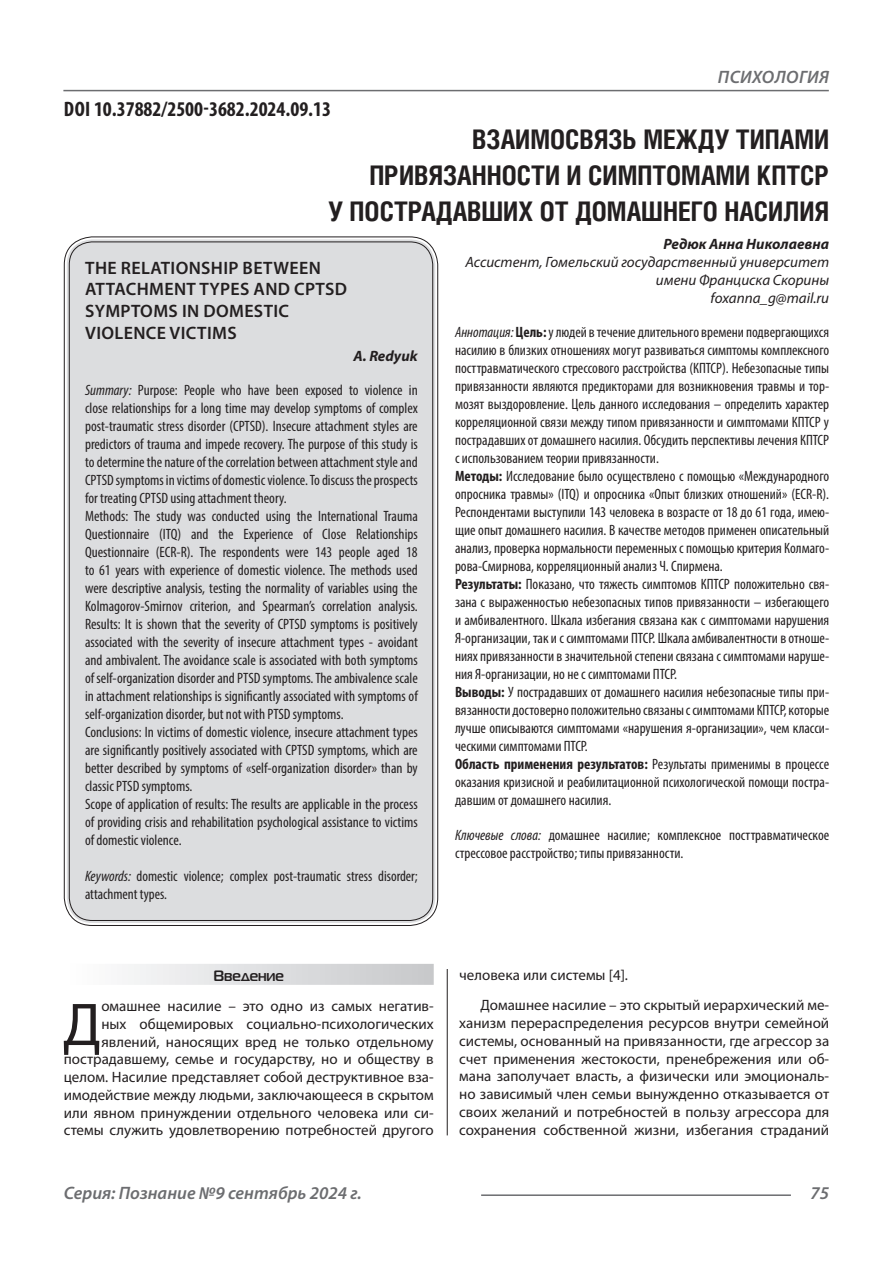
<style>
.page{position:relative;width:893px;height:1263px;background:#fff}
.page>*{position:absolute;margin:0;border:0;box-sizing:border-box;transform-origin:0 0}
.Статья_текст_первый{font:60.75px "Myriad Pro";color:#231f20}
.Статья_название{font:700 27px "Helios Cond C";color:#231f20}
.ДОИ{font:700 condensed 21px "Myriad Pro";color:#231f20}
.Статья_название_англ{font:600 18px/21.6px "Myriad Pro";letter-spacing:.02em;color:#231f20}
.t1{font:italic 600 18px "Myriad Pro";color:#6c6d70}
.t2{font:italic 600 18px "Myriad Pro";letter-spacing:.02em;color:#6c6d70}
.Статья_аннотация_тек{font:condensed 15px/18px "Myriad Pro";color:#231f20;text-align:justify}
.Статья_аннотация_анг{font:condensed 15px/18px "Myriad Pro";color:#231f20;text-align:justify}
.Статья_текст_первый-2{font:15px/17.7px "Myriad Pro";color:#231f20;text-align:right}
.Статья_текст{font:15px/17.9px "Myriad Pro";color:#231f20;text-align:justify}
.Статья_автор_инфо{font:italic 15px/18px "Myriad Pro";color:#231f20;text-align:right}
.Статья_автор_фио_рус{font:italic 700 15px "Myriad Pro";color:#231f20}
.Статья_автор_англ{font:italic 700 15px "Myriad Pro";color:#231f20}
.Статья_подзаголовок{font:700 15px "Magistral C";color:#231f20}
.s1{font-style:italic}
.s2{font-weight:700}
</style>
<div class="page">
<hr style="left:447px;top:128px;width:1px;height:1007px;background:#231f20">
<hr style="left:63px;top:90px;width:766px;height:1px;background:#6c6d70">
<hr style="left:481px;top:1194px;width:310px;height:2px;background:#6c6d70">
<div style="left:440px;top:108px;width:12px;height:860px;background:#fff"></div>
<div style="left:67px;top:239px;width:368px;height:684px;background:#dcdddf;border-radius:26px"></div>
<div style="left:64px;top:964px;width:370px;height:21px;background:linear-gradient(to right,#fefeff,#c6c8ca)"></div>
<p class="ДОИ" style="left:64px;top:96px;width:269px">DOI 10.37882/2500-3682.2024.09.13</p>
<p class="t2" style="left:718px;top:66px;width:113px">ПСИХОЛОГИЯ</p>
<p class="Статья_название" style="left:472px;top:124px;width:358px">ВЗАИМОСВЯЗЬ МЕЖДУ ТИПАМИ</p>
<p class="Статья_название" style="left:369px;top:160px;width:461px">ПРИВЯЗАННОСТИ И СИМПТОМАМИ КПТСР</p>
<p class="Статья_название" style="left:329px;top:196px;width:502px">У ПОСТРАДАВШИХ ОТ ДОМАШНЕГО НАСИЛИЯ</p>
<p class="Статья_автор_фио_рус" style="left:663px;top:235px;width:167px">Редюк Анна Николаевна</p>
<p class="Статья_автор_инфо" style="left:465px;top:253px;width:365px">Ассистент, Гомельский государственный университет имени Франциска Скорины</p>
<p class="Статья_автор_инфо" style="left:711px;top:289px;width:120px">foxanna_g@mail.ru</p>
<p class="Статья_аннотация_тек" style="left:455px;top:322px;width:376px"><span class="s1">Аннотация:</span> <span class="s2">Цель:</span> у людей в течение длительного времени подвергающихся насилию в близких отношениях могут развиваться симптомы комплексного посттравматического стрессового расстройства (КПТСР). Небезопасные типы привязанности являются предикторами для возникновения травмы и тор&shy;мозят выздоровление. Цель данного исследования – определить характер корреляционной связи между типом привязанности и симптомами КПТСР у пострадавших от домашнего насилия. Обсудить перспективы лечения КПТСР с использованием теории привязанности.</p>
<p class="Статья_аннотация_тек" style="left:455px;top:466px;width:376px"><span class="s2">Методы:</span> Исследование было осуществлено с помощью «Международного опросника травмы» (ITQ) и опросника «Опыт близких отношений» (ECR-R).<br>Респондентами выступили 143 человека в возрасте от 18 до 61 года, имею&shy;щие опыт домашнего насилия. В качестве методов применен описательный анализ, проверка нормальности переменных с помощью критерия Колмаго&shy;рова-Смирнова, корреляционный анализ Ч. Спирмена.</p>
<p class="Статья_аннотация_тек" style="left:455px;top:574px;width:376px"><span class="s2">Результаты:</span> Показано, что тяжесть симптомов КПТСР положительно свя&shy;зана с выраженностью небезопасных типов привязанности – избегающего и амбивалентного. Шкала избегания связана как с симптомами нарушения Я-организации, так и с симптомами ПТСР. Шкала амбивалентности в отноше&shy;ниях привязанности в значительной степени связана с симптомами наруше&shy;ния Я-организации, но не с симптомами ПТСР.</p>
<p class="Статья_аннотация_тек" style="left:455px;top:682px;width:376px"><span class="s2">Выводы:</span> У пострадавших от домашнего насилия небезопасные типы при&shy;вязанности достоверно положительно связаны с симптомами КПТСР, которые лучше описываются симптомами «нарушения я-организации», чем класси&shy;ческими симптомами ПТСР.</p>
<p class="Статья_аннотация_тек" style="left:455px;top:754px;width:376px"><span class="s2">Область применения результатов:</span> Результаты применимы в процессе оказания кризисной и реабилитационной психологической помощи постра&shy;давшим от домашнего насилия.</p>
<p class="Статья_аннотация_тек" style="left:455px;top:826px;width:376px"><span class="s1">Ключевые слова:</span> домашнее насилие; комплексное посттравматическое стрессовое расстройство; типы привязанности.</p>
<p class="Статья_название_англ" style="left:85px;top:256px;width:264px">THE RELATIONSHIP BETWEEN<br>ATTACHMENT TYPES AND CPTSD<br>SYMPTOMS IN DOMESTIC</p>
<p class="Статья_название_англ" style="left:85px;top:321px;width:153px">VIOLENCE VICTIMS</p>
<p class="Статья_автор_англ" style="left:353px;top:346px;width:66px">A. Redyuk</p>
<p class="Статья_аннотация_анг" style="left:85px;top:381px;width:334px"><span class="s1">Summary:</span> Purpose: People who have been exposed to violence in close relationships for a long time may develop symptoms of complex post-traumatic stress disorder (CPTSD). Insecure attachment styles are predictors of trauma and impede recovery. The purpose of this study is to determine the nature of the correlation between attachment style and CPTSD symptoms in victims of domestic violence. To discuss the prospects for treating CPTSD using attachment theory.</p>
<p class="Статья_аннотация_анг" style="left:85px;top:507px;width:334px">Methods: The study was conducted using the International Trauma Questionnaire (ITQ) and the Experience of Close Relationships Questionnaire (ECR-R). The respondents were 143 people aged 18 to 61 years with experience of domestic violence. The methods used were descriptive analysis, testing the normality of variables using the Kolmagorov-Smirnov criterion, and Spearman’s correlation analysis.<br>Results: It is shown that the severity of CPTSD symptoms is positively associated with the severity of insecure attachment types - avoidant and ambivalent. The avoidance scale is associated with both symptoms of self-organization disorder and PTSD symptoms. The ambivalence scale in attachment relationships is significantly associated with symptoms of self-organization disorder, but not with PTSD symptoms.</p>
<p class="Статья_аннотация_анг" style="left:85px;top:723px;width:334px">Conclusions: In victims of domestic violence, insecure attachment types are significantly positively associated with CPTSD symptoms, which are better described by symptoms of «self-organization disorder» than by classic PTSD symptoms.</p>
<p class="Статья_аннотация_анг" style="left:85px;top:795px;width:334px">Scope of application of results: The results are applicable in the process of providing crisis and rehabilitation psychological assistance to victims of domestic violence.</p>
<p class="Статья_аннотация_анг" style="left:85px;top:867px;width:334px"><span class="s1">Keywords:</span> domestic violence; complex post-traumatic stress disorder; attachment types.</p>
<p class="Статья_подзаголовок" style="left:213px;top:966px;width:72px">Введение</p>
<p class="Статья_текст_первый-2" style="left:64px;top:997px;width:371px">омашнее насилие – это одно из самых негатив-<br>ных общемировых социально-психологических явлений, наносящих вред не только отдельному пострадавшему, семье и государству, но и обществу в целом. Насилие представляет собой деструктивное вза&shy;имодействие между людьми, заключающееся в скрытом или явном принуждении отдельного человека или си&shy;стемы служить удовлетворению потребностей другого</p>
<p class="Статья_текст_первый" style="left:63px;top:987px;width:40px">Д</p>
<p class="Статья_текст_первый-2" style="left:459px;top:966px;width:170px">человека или системы [4].</p>
<p class="Статья_текст" style="left:459px;top:996px;width:371px;text-indent:21px">Домашнее насилие – это скрытый иерархический ме&shy;ханизм перераспределения ресурсов внутри семейной системы, основанный на привязанности, где агрессор за счет применения жестокости, пренебрежения или об&shy;мана заполучает власть, а физически или эмоциональ&shy;но зависимый член семьи вынужденно отказывается от своих желаний и потребностей в пользу агрессора для сохранения собственной жизни, избегания страданий</p>
<p class="t1" style="left:64px;top:1182px;width:299px">Серия: Познание №9 сентябрь 2024 г.</p>
<p class="t1" style="left:810px;top:1182px;width:20px">75</p>
</div>
